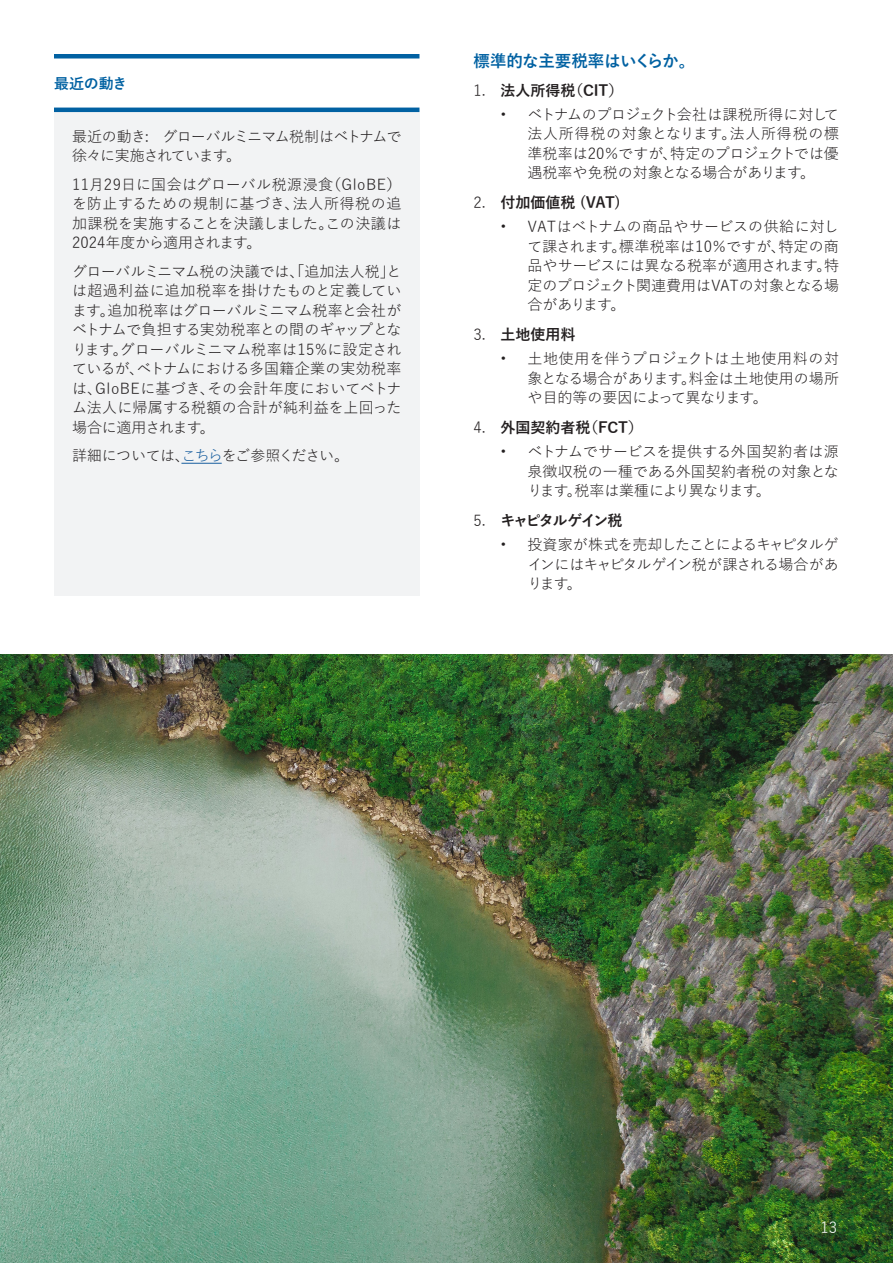
<style>
.page{position:relative;width:893px;height:1263px;background:#fff}
.page>*{position:absolute;margin:0;border:0;box-sizing:border-box;transform-origin:0 0}
.t1{font:700 16.5px "Yu Gothic";letter-spacing:-.02em;color:#0161a2}
.t2{font:15px/19.5px "Yu Gothic";letter-spacing:-.015em;color:#231f20;text-align:justify}
.t3{font:700 15px "Yu Gothic";color:#231f20}
.t4{font:15px/19.5px "Yu Gothic";letter-spacing:-.05em;color:#231f20}
.t5{font:15px "Yu Gothic";letter-spacing:-.055em;color:#231f20}
.t6{font:700 15px "Yu Gothic";letter-spacing:-.12em;color:#231f20}
.t7{font:700 15px "Yu Gothic";letter-spacing:-.01em;color:#0161a2}
.t8{font:15px "Yu Gothic";color:#fff}
.s1{color:#175d9e}
.s2{font-weight:400}
</style>
<div class="page">
<img style="left:0;top:654px;width:893px;height:609px">
<div style="left:54px;top:112px;width:365px;height:484px;background:#f2f3f4"></div>
<hr style="left:181px;top:463px;width:41px;height:1px;background:#175d9e">
<div style="left:54px;top:54px;width:365px;height:5px;background:#0161a2"></div>
<hr style="left:54px;top:108px;width:365px;height:4px;background:#0161a2">
<p class="t7" style="left:54px;top:75px;width:75px">最近の動き</p>
<p class="t4" style="left:72px;top:124px;width:331px">最近の動き: グローバルミニマム税制はベトナムで徐々に実施されています。</p>
<p class="t2" style="left:72px;top:172px;width:331px">11月29日に国会はグローバル税源浸食（GloBE）を防止するための規制に基づき、法人所得税の追加課税を実施することを決議しました。この決議は2024年度から適用されます。</p>
<p class="t2" style="left:72px;top:259px;width:331px">グローバルミニマム税の決議では、「追加法人税」とは超過利益に追加税率を掛けたものと定義しています。追加税率はグローバルミニマム税率と会社がベトナムで負担する実効税率との間のギャップとなります。グローバルミニマム税率は15%に設定されているが、ベトナムにおける多国籍企業の実効税率は、GloBEに基づき、その会計年度においてベトナム法人に帰属する税額の合計が純利益を上回った場合に適用されます。　</p>
<p class="t5" style="left:72px;top:442px;width:279px">詳細については、<span class="s1">こちら</span>をご参照ください。</p>
<p class="t1" style="left:473px;top:52px;width:232px">標準的な主要税率はいくらか。　</p>
<p class="t3" style="left:473px;top:82px;width:151px"><span class="s2">1.</span> 法人所得税（CIT）</p>
<p class="t2" style="left:527px;top:102px;width:313px;text-indent:-27px">• ベトナムのプロジェクト会社は課税所得に対して法人所得税の対象となります。法人所得税の標準税率は20％ですが、特定のプロジェクトでは優遇税率や免税の対象となる場合があります。</p>
<p class="t3" style="left:473px;top:194px;width:149px"><span class="s2">2.</span> 付加価値税 (VAT)</p>
<p class="t2" style="left:527px;top:215px;width:313px;text-indent:-27px">• VATはベトナムの商品やサービスの供給に対して課されます。標準税率は10％ですが、特定の商品やサービスには異なる税率が適用されます。特定のプロジェクト関連費用はVATの対象となる場合があります。</p>
<p class="t3" style="left:473px;top:326px;width:103px"><span class="s2">3.</span> 土地使用料</p>
<p class="t2" style="left:527px;top:347px;width:313px;text-indent:-27px">• 土地使用を伴うプロジェクトは土地使用料の対象となる場合があります。料金は土地使用の場所や目的等の要因によって異なります。</p>
<p class="t3" style="left:473px;top:419px;width:171px"><span class="s2">4.</span> 外国契約者税（FCT）</p>
<p class="t2" style="left:527px;top:440px;width:313px;text-indent:-27px">• ベトナムでサービスを提供する外国契約者は源泉徴収税の一種である外国契約者税の対象となります。税率は業種により異なります。</p>
<p class="t6" style="left:473px;top:512px;width:151px"><span class="s2">5.</span> キャピタルゲイン税</p>
<p class="t2" style="left:527px;top:533px;width:313px;text-indent:-27px">• 投資家が株式を売却したことによるキャピタルゲインにはキャピタルゲイン税が課される場合があります。</p>
<p class="t8" style="left:820px;top:1214px;width:18px">13</p>
</div>
